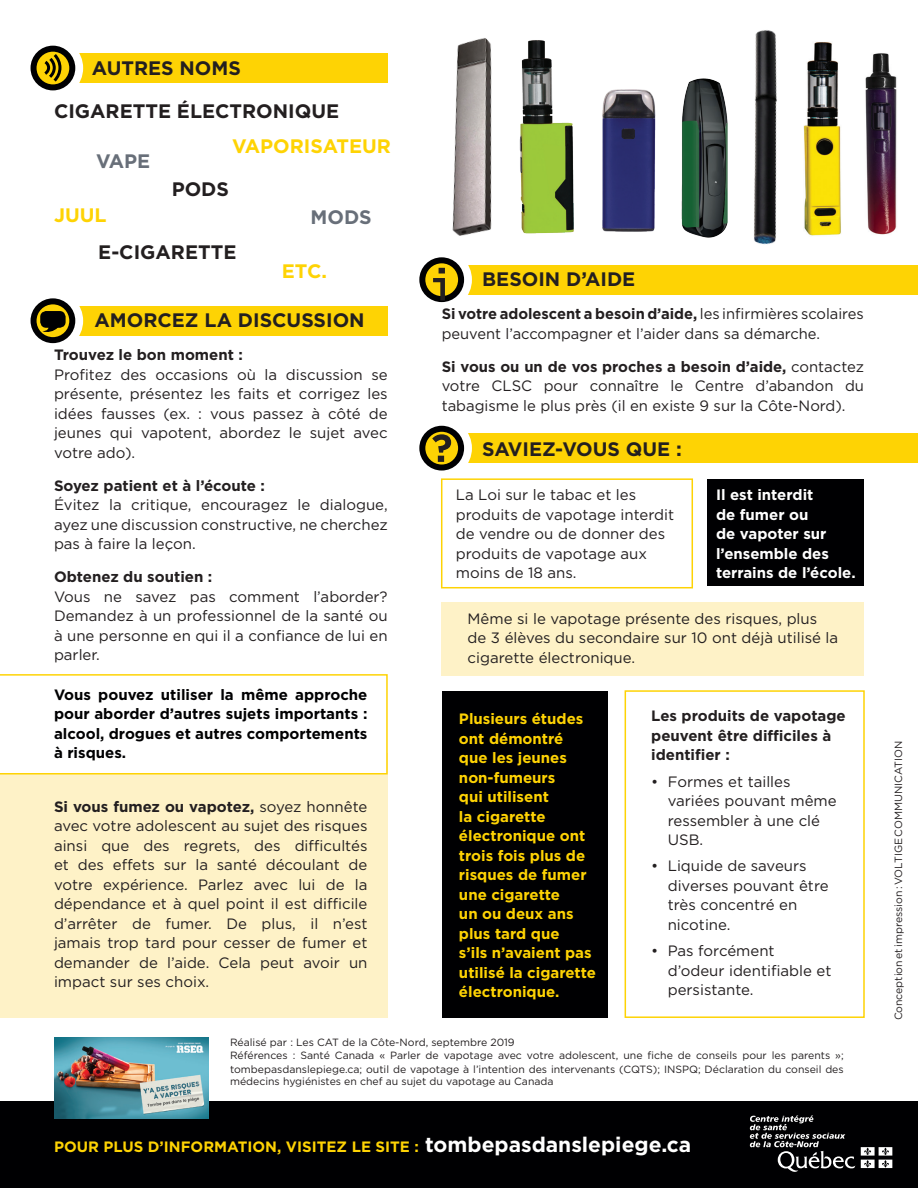
<style>
.page{position:relative;width:918px;height:1188px;background:#fff}
.page>*{position:absolute;margin:0;border:0;box-sizing:border-box;transform-origin:0 0}
.t1{font:700 19.5px "Gotham";color:#231f20}
.t2{font:700 19.5px "Gotham";color:#fed304}
.t3{font:700 19.5px "Gotham";color:#686f79}
.t4{font:15px/19.5px "Gotham";color:#231f20}
.t5{font:700 15px/19.5px "Gotham";color:#fed304}
.t6{font:700 15px/19.5px "Gotham";color:#231f20}
.t7{font:700 15px/19.5px "Gotham";color:#000002;text-align:justify}
.t8{font:700 15px/19.5px "Gotham";color:#fff}
.t9{font:10.5px/13px "Gotham";color:#231f20}
.s1{font-weight:700}
.s2{font-size:21px;color:#fff}
</style>
<div class="page">
<img style="left:519px;top:40px;width:55px;height:194px">
<img style="left:452px;top:38px;width:40px;height:198px">
<img style="left:602px;top:89px;width:54px;height:143px">
<img style="left:681px;top:78px;width:47px;height:160px">
<img style="left:803px;top:42px;width:38px;height:194px">
<img style="left:865px;top:53px;width:32px;height:182px">
<img style="left:754px;top:30px;width:23px;height:215px">
<div style="left:51px;top:53px;width:337px;height:30px;background:#fed304"></div>
<div style="left:0;top:753px;width:388px;height:265px;background:#fef2c7"></div>
<svg style="left:0;top:674px;width:388px;height:101px"></svg>
<div style="left:0;top:1102px;width:918px;height:86px;background:#000002"></div>
<div style="left:440px;top:434px;width:478px;height:29px;background:#fed304"></div>
<div style="left:411px;top:418px;width:61px;height:60px;background:#fff;border-radius:50%"></div>
<svg style="left:422px;top:429px;width:39px;height:39px"></svg>
<div style="left:419px;top:426px;width:45px;height:45px;border:6px solid #000002;border-radius:50%"></div>
<svg style="left:432px;top:434px;width:19px;height:28px"></svg>
<div style="left:441px;top:478px;width:252px;height:110px;border:2px solid #fed304"></div>
<div style="left:707px;top:479px;width:157px;height:107px;background:#000002"></div>
<div style="left:442px;top:603px;width:422px;height:73px;background:#fef2c7"></div>
<div style="left:625px;top:690px;width:240px;height:328px;border:2px solid #fed304"></div>
<div style="left:442px;top:692px;width:166px;height:326px;background:#000002"></div>
<div style="left:23px;top:38px;width:60px;height:60px;background:#fff;border-radius:50%"></div>
<svg style="left:34px;top:49px;width:38px;height:38px"></svg>
<div style="left:31px;top:46px;width:44px;height:44px;border:6px solid #000002;border-radius:50%"></div>
<div style="left:51px;top:306px;width:337px;height:29px;background:#fed304"></div>
<div style="left:23px;top:291px;width:60px;height:60px;background:#fff;border-radius:50%"></div>
<svg style="left:34px;top:301px;width:38px;height:39px"></svg>
<div style="left:31px;top:298px;width:44px;height:45px;border:6px solid #000002;border-radius:50%"></div>
<div style="left:40px;top:311px;width:26px;height:17px;background:#000002;border-radius:6px"></div>
<svg style="left:42px;top:326px;width:19px;height:7px"></svg>
<div style="left:440px;top:265px;width:478px;height:29px;background:#fed304"></div>
<div style="left:411px;top:249px;width:61px;height:61px;background:#fff;border-radius:50%"></div>
<svg style="left:422px;top:260px;width:39px;height:39px"></svg>
<div style="left:419px;top:257px;width:45px;height:45px;border:6px solid #000002;border-radius:50%"></div>
<svg style="left:433px;top:268px;width:12px;height:33px"></svg>
<img style="left:54px;top:1038px;width:154px;height:81px">
<svg style="left:750px;top:1116px;width:105px;height:56px"></svg>
<svg style="left:861px;top:1147px;width:31px;height:21px"></svg>
<svg style="left:41px;top:51px;width:22px;height:34px"></svg>
<h1 class="t1" style="left:92px;top:55px;width:151px">AUTRES NOMS</h1>
<h1 class="t1" style="left:54px;top:98px;width:287px">CIGARETTE ÉLECTRONIQUE</h1>
<h1 class="t3" style="left:96px;top:148px;width:56px">VAPE</h1>
<h1 class="t2" style="left:232px;top:133px;width:160px">VAPORISATEUR</h1>
<h1 class="t1" style="left:172px;top:176px;width:59px">PODS</h1>
<h1 class="t2" style="left:54px;top:202px;width:54px">JUUL</h1>
<h1 class="t3" style="left:311px;top:204px;width:63px">MODS</h1>
<h1 class="t1" style="left:98px;top:239px;width:140px">E-CIGARETTE</h1>
<h1 class="t2" style="left:282px;top:258px;width:47px">ETC.</h1>
<h1 class="t1" style="left:94px;top:307px;width:272px">AMORCEZ LA DISCUSSION</h1>
<p class="t6" style="left:54px;top:345px;width:190px">Trouvez le bon moment :</p>
<p class="t4" style="left:54px;top:364px;width:335px;text-align:justify">Profitez des occasions où la discussion se présente, présentez les faits et corrigez les idées fausses (ex. : vous passez à côté de jeunes qui vapotent, abordez le sujet avec votre ado).</p>
<p class="t6" style="left:54px;top:475px;width:213px">Soyez patient et à l’écoute :</p>
<p class="t4" style="left:54px;top:495px;width:335px;text-align:justify">Évitez la critique, encouragez le dialogue, ayez une discussion constructive, ne cherchez pas à faire la leçon.</p>
<p class="t6" style="left:54px;top:567px;width:160px">Obtenez du soutien :</p>
<p class="t4" style="left:54px;top:586px;width:335px;text-align:justify">Vous ne savez pas comment l’aborder?<br>Demandez à un professionnel de la santé ou à une personne en qui il a confiance de lui en parler.</p>
<p class="t7" style="left:54px;top:685px;width:315px">Vous pouvez utiliser la même approche pour aborder d’autres sujets importants : alcool, drogues et autres comportements à risques.</p>
<p class="t4" style="left:54px;top:796px;width:315px;text-align:justify"><span class="s1">Si vous fumez ou vapotez,</span> soyez honnête avec votre adolescent au sujet des risques ainsi que des regrets, des difficultés et des effets sur la santé découlant de votre expérience. Parlez avec lui de la dépendance et à quel point il est difficile d’arrêter de fumer. De plus, il n’est jamais trop tard pour cesser de fumer et demander de l’aide. Cela peut avoir un impact sur ses choix.</p>
<h1 class="t1" style="left:482px;top:266px;width:155px">BESOIN D’AIDE</h1>
<p class="t4" style="left:442px;top:304px;width:424px"><span class="s1">Si votre adolescent a besoin d’aide,</span> les infirmières scolaires peuvent l’accompagner et l’aider dans sa démarche.</p>
<p class="t4" style="left:442px;top:356px;width:424px;text-align:justify"><span class="s1">Si vous ou un de vos proches a besoin d’aide,</span> contactez votre CLSC pour connaître le Centre d’abandon du tabagisme le plus près (il en existe 9 sur la Côte-Nord).</p>
<h1 class="t1" style="left:482px;top:436px;width:201px">SAVIEZ-VOUS QUE :</h1>
<p class="t4" style="left:456px;top:485px;width:220px">La Loi sur le tabac et les produits de vapotage interdit de vendre ou de donner des produits de vapotage aux moins de 18 ans.</p>
<p class="t8" style="left:716px;top:485px;width:141px">Il est interdit<br>de fumer ou<br>de vapoter sur l’ensemble des terrains de l’école.</p>
<p class="t4" style="left:468px;top:608px;width:372px">Même si le vapotage présente des risques, plus de 3 élèves du secondaire sur 10 ont déjà utilisé la cigarette électronique.</p>
<p class="t5" style="left:459px;top:709px;width:139px">Plusieurs études ont démontré<br>que les jeunes non-fumeurs<br>qui utilisent<br>la cigarette électronique ont trois fois plus de risques de fumer une cigarette<br>un ou deux ans plus tard que<br>s’ils n’avaient pas utilisé la cigarette électronique.</p>
<p class="t6" style="left:651px;top:706px;width:196px">Les produits de vapotage peuvent être difficiles à identifier :</p>
<p class="t4" style="left:668px;top:771px;width:170px;text-indent:-16px">• Formes et tailles variées pouvant même ressembler à une clé<br>USB.</p>
<p class="t4" style="left:668px;top:856px;width:162px;text-indent:-16px">• Liquide de saveurs diverses pouvant être très concentré en nicotine.</p>
<p class="t4" style="left:668px;top:941px;width:165px;text-indent:-16px">• Pas forcément d’odeur identifiable et persistante.</p>
<p class="t9" style="left:230px;top:1036px;width:615px">Réalisé par : Les CAT de la Côte-Nord, septembre 2019<br>Références : Santé Canada « Parler de vapotage avec votre adolescent, une fiche de conseils pour les parents »; tombepasdanslepiege.ca; outil de vapotage à l’intention des intervenants (CQTS); INSPQ; Déclaration du conseil des médecins hygiénistes en chef au sujet du vapotage au Canada</p>
<p class="t5" style="left:54px;top:1137px;width:639px">POUR PLUS D’INFORMATION, VISITEZ LE SITE : <span class="s2">tombepasdanslepiege.ca</span></p>
<p class="t9" style="left:892px;top:1020px;width:281px;rotate:-90deg">Conception et impression : VOLTIGE COMMUNICATION</p>
</div>
